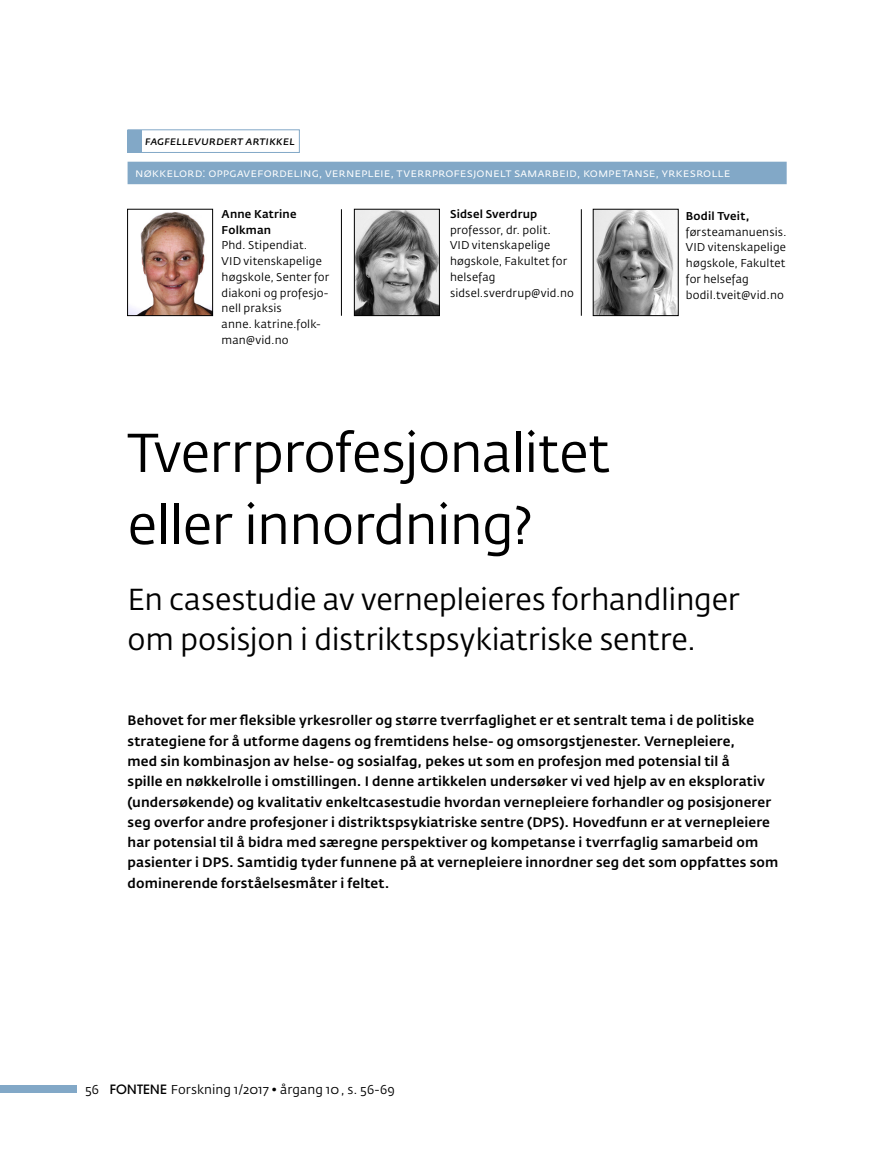
<style>
.page{position:relative;width:893px;height:1149px;background:#fff}
.page>*{position:absolute;margin:0;border:0;box-sizing:border-box;transform-origin:0 0}
.t1{font:54px/72px "Fedra Sans Std";letter-spacing:-.015em;color:#000}
.t2{font:30px/40.5px "Fedra Sans Std";letter-spacing:-.01em;color:#000}
.t3{font:500 13.5px/20.2px "Fedra Sans Std";letter-spacing:.01em;color:#000}
.t4{font:12.75px "Fedra Sans Std";letter-spacing:.01em;color:#000}
.t5{font:12px "Fedra Sans Std";letter-spacing:.005em;color:#fff}
.t6{font:italic 600 12px "Fedra Sans Std";letter-spacing:-.005em;color:#000}
.t7{font:11.25px/15.8px "Fedra Sans Std";letter-spacing:.015em;color:#000}
.t8{font:500 11.25px/15.8px "Fedra Sans Std";letter-spacing:.015em;color:#000}
.s1{font-family:"ITC Avant Garde Std";font-weight:500}
</style>
<div class="page">
<div style="left:0;top:1085px;width:77px;height:7px;background:#82a8c7"></div>
<hr style="left:341px;top:209px;width:1px;height:106px;background:#000">
<hr style="left:581px;top:209px;width:1px;height:106px;background:#000">
<div style="left:128px;top:162px;width:659px;height:22px;background:#82a8c7"></div>
<img style="left:129px;top:212px;width:82px;height:102px">
<div style="left:127px;top:209px;width:86px;height:107px;border:1px solid #000"></div>
<img style="left:356px;top:211px;width:82px;height:103px">
<div style="left:354px;top:209px;width:86px;height:107px;border:1px solid #000"></div>
<img style="left:595px;top:211px;width:82px;height:103px">
<div style="left:593px;top:209px;width:86px;height:107px;border:1px solid #000"></div>
<div style="left:128px;top:129px;width:172px;height:24px;border:1px solid #82a8c7"></div>
<div style="left:128px;top:130px;width:14px;height:22px;background:#82a8c7"></div>
<p class="t6" style="left:145px;top:133px;width:151px">fagfellevurdert artikkel</p>
<p class="t5" style="left:135px;top:166px;width:597px">Nøkkelord: Oppgavefordeling, vernepleie, tverrprofesjonelt samarbeid, kompetanse, yrkesrolle</p>
<p class="t8" style="left:222px;top:206px;width:76px">Anne Katrine<br>Folkman</p>
<p class="t7" style="left:222px;top:237px;width:109px">Phd. Stipendiat.<br>VID vitenskapelige høgskole, Senter for diakoni og profesjo&shy;nell praksis<br>anne. katrine.folk&shy;man@vid.no</p>
<p class="t8" style="left:450px;top:206px;width:89px">Sidsel Sverdrup</p>
<p class="t7" style="left:450px;top:222px;width:125px">professor, dr. polit.<br>VID vitenskapelige høgskole, Fakultet for helsefag sidsel.sverdrup@vid.no</p>
<p class="t8" style="left:686px;top:208px;width:65px">Bodil Tveit,</p>
<p class="t7" style="left:686px;top:224px;width:102px">førsteamanuensis.<br>VID vitenskapelige høgskole, Fakultet for helsefag bodil.tveit@vid.no</p>
<h1 class="t1" style="left:128px;top:417px;width:484px">Tverrprofesjonalitet eller innordning?</h1>
<h2 class="t2" style="left:128px;top:579px;width:614px">En casestudie av vernepleieres forhandlinger om posisjon i distriktspsykiatriske sentre.</h2>
<p class="t3" style="left:128px;top:710px;width:652px">Behovet for mer fleksible yrkesroller og større tverrfaglighet er et sentralt tema i de politiske strategiene for å utforme dagens og fremtidens helse- og omsorgstjenester. Vernepleiere,<br>med sin kombinasjon av helse- og sosialfag, pekes ut som en profesjon med potensial til å<br>spille en nøkkelrolle i omstillingen. I denne artikkelen undersøker vi ved hjelp av en eksplorativ (undersøkende) og kvalitativ enkeltcasestudie hvordan vernepleiere forhandler og posisjonerer seg overfor andre profesjoner i distriktspsykiatriske sentre (DPS). Hovedfunn er at vernepleiere har potensial til å bidra med særegne perspektiver og kompetanse i tverrfaglig samarbeid om pasienter i DPS. Samtidig tyder funnene på at vernepleiere innordner seg det som oppfattes som dominerende forståelsesmåter i feltet.</p>
<p class="t4" style="left:85px;top:1081px;width:311px">56 <span class="s1">FONTENE</span> Forskning 1/2017 • årgang 10, s. 56-69</p>
</div>
